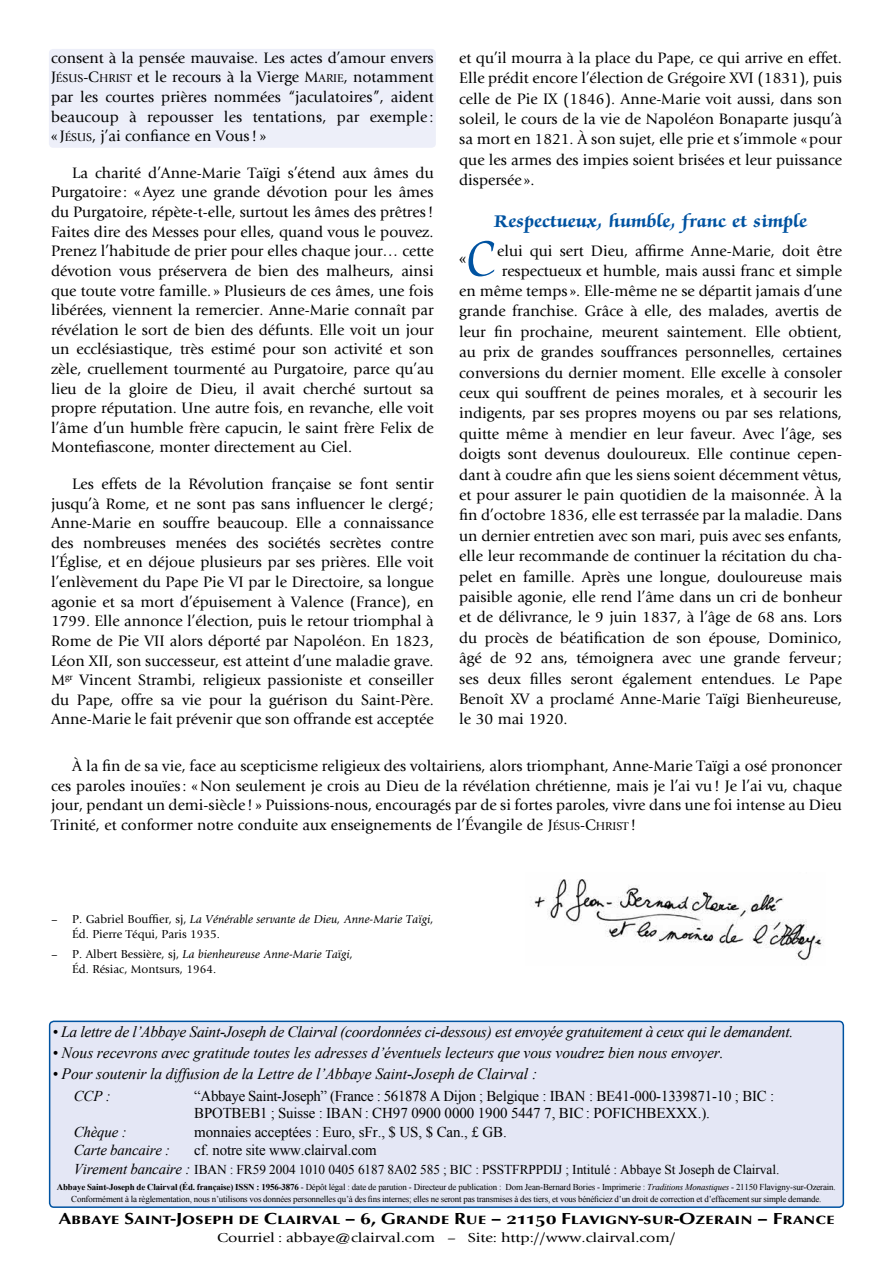
<style>
.page{position:relative;width:893px;height:1263px;background:#fff}
.page>*{position:absolute;margin:0;border:0;box-sizing:border-box;transform-origin:0 0}
.après_titre_2_cara{font:57px "Zapf Chancery Std";color:#0053a1;scale:.91 1}
.Titre{font:700 19.5px "Zapf Chancery Std";letter-spacing:.015em;color:#0053a1}
.après_titre_2_cara-2{font:17.7px "Giovanni";color:#000}
.t1{font:700 16.5px "Opus Sm Caps";letter-spacing:-.005em;color:#000;scale:1.2 1}
.avant_0{font:15.75px/19.6px "Giovanni";color:#000;text-align:justify}
.après_titre_2_cara-3{font:15.75px "Giovanni";color:#000}
.t2{font:italic 15.75px "Times New Roman";letter-spacing:-.005em;color:#000}
.Versements{font:15px/16.5px "Times New Roman";letter-spacing:-.01em;color:#000}
.Versements-2{font:italic 15px "Times New Roman";letter-spacing:-.01em;color:#000}
.Versements-3{font:13.5px "Times New Roman";letter-spacing:-.005em;color:#000}
.t3{font:13.5px "Giovanni";letter-spacing:-.005em;color:#000;scale:1.2 1}
.Bibliographie{font:12px/15px "Giovanni";color:#000}
.t4{font:9px "Times New Roman";letter-spacing:-.02em;color:#000}
.s1{font-style:inherit}
.s2{font-size:11.85px}
.s3{font-style:italic}
.s4{font-style:italic;font-size:15px}
.s5{font-weight:700}
</style>
<div class="page">
<div style="left:49px;top:49px;width:387px;height:99px;background:#edeff9;border-radius:4px"></div>
<img style="left:531px;top:879px;width:292px;height:81px">
<div style="left:50px;top:1021px;width:793px;height:186px;background:#e4e7f5;border-radius:4px"></div>
<div style="left:49px;top:1020px;width:795px;height:188px;border:2px solid #0053a1;border-radius:4px"></div>
<p class="avant_0" style="left:51px;top:48px;width:384px">consent à la pensée mauvaise. Les actes d’amour envers <span class="s1">J</span><span class="s2">ÉSUS</span><span class="s1">-C</span><span class="s2">HRIST</span> et le recours à la Vierge <span class="s1">M</span><span class="s2">ARIE</span>, notamment par les courtes prières nommées “jaculatoires”, aident beaucoup à repousser les tentations, par exemple : « <span class="s1">J</span><span class="s2">ÉSUS</span>, j’ai confiance en Vous! »</p>
<p class="avant_0" style="left:51px;top:163px;width:384px;text-indent:21px">La charité d’Anne-Marie Taïgi s’étend aux âmes du Purgatoire : «Ayez une grande dévotion pour les âmes du Purgatoire, répète-t-elle, surtout les âmes des prêtres!<br>Faites dire des Messes pour elles, quand vous le pouvez.<br>Prenez l’habitude de prier pour elles chaque jour… cette dévotion vous préservera de bien des malheurs, ainsi que toute votre famille. » Plusieurs de ces âmes, une fois libérées, viennent la remercier. Anne-Marie connaît par révélation le sort de bien des défunts. Elle voit un jour un ecclésiastique, très estimé pour son activité et son zèle, cruellement tourmenté au Purgatoire, parce qu’au lieu de la gloire de Dieu, il avait cherché surtout sa propre réputation. Une autre fois, en revanche, elle voit l’âme d’un humble frère capucin, le saint frère Felix de Montefiascone, monter directement au Ciel.</p>
<p class="avant_0" style="left:51px;top:474px;width:384px;text-indent:21px">Les effets de la Révolution française se font sentir jusqu’à Rome, et ne sont pas sans influencer le clergé ; Anne-Marie en souffre beaucoup. Elle a connaissance des nombreuses menées des sociétés secrètes contre l’Église, et en déjoue plusieurs par ses prières. Elle voit l’enlèvement du Pape Pie VI par le Directoire, sa longue agonie et sa mort d’épuisement à Valence (France), en 1799. Elle annonce l’élection, puis le retour triomphal à Rome de Pie VII alors déporté par Napoléon. En 1823, Léon XII, son successeur, est atteint d’une maladie grave.<br>M<sup>gr</sup> Vincent Strambi, religieux passioniste et conseiller du Pape, offre sa vie pour la guérison du Saint-Père.<br>Anne-Marie le fait prévenir que son offrande est acceptée</p>
<p class="avant_0" style="left:459px;top:48px;width:384px;line-height:20.4px">et qu’il mourra à la place du Pape, ce qui arrive en effet.<br>Elle prédit encore l’élection de Grégoire XVI (1831), puis celle de Pie IX (1846). Anne-Marie voit aussi, dans son soleil, le cours de la vie de Napoléon Bonaparte jusqu’à sa mort en 1821. À son sujet, elle prie et s’immole «pour que les armes des impies soient brisées et leur puissance dispersée ».</p>
<p class="Titre" style="left:494px;top:211px;width:314px">Respectueux, humble, franc et simple</p>
<p class="après_titre_2_cara-2" style="left:459px;top:248px;width:9px">«</p>
<p class="après_titre_2_cara" style="left:467px;top:229px;width:33px">C</p>
<p class="après_titre_2_cara-3" style="left:497px;top:242px;width:346px">elui qui sert Dieu, affirme Anne-Marie, doit être</p>
<p class="après_titre_2_cara-3" style="left:502px;top:261px;width:342px">respectueux et humble, mais aussi franc et simple</p>
<p class="après_titre_2_cara-3" style="left:459px;top:282px;width:384px">en même temps ». Elle-même ne se départit jamais d’une</p>
<p class="après_titre_2_cara-3" style="left:459px;top:302px;width:384px">grande franchise. Grâce à elle, des malades, avertis de</p>
<p class="après_titre_2_cara-3" style="left:459px;top:323px;width:384px">leur fin prochaine, meurent saintement. Elle obtient,</p>
<p class="après_titre_2_cara-3" style="left:459px;top:343px;width:384px">au prix de grandes souffrances personnelles, certaines</p>
<p class="après_titre_2_cara-3" style="left:459px;top:363px;width:384px">conversions du dernier moment. Elle excelle à consoler</p>
<p class="après_titre_2_cara-3" style="left:459px;top:384px;width:384px">ceux qui souffrent de peines morales, et à secourir les</p>
<p class="après_titre_2_cara-3" style="left:459px;top:404px;width:384px">indigents, par ses propres moyens ou par ses relations,</p>
<p class="après_titre_2_cara-3" style="left:459px;top:425px;width:384px">quitte même à mendier en leur faveur. Avec l’âge, ses</p>
<p class="après_titre_2_cara-3" style="left:459px;top:445px;width:384px">doigts sont devenus douloureux. Elle continue cepen-</p>
<p class="après_titre_2_cara-3" style="left:459px;top:465px;width:384px">dant à coudre afin que les siens soient décemment vêtus,</p>
<p class="après_titre_2_cara-3" style="left:459px;top:486px;width:384px">et pour assurer le pain quotidien de la maisonnée. À la</p>
<p class="après_titre_2_cara-3" style="left:459px;top:506px;width:384px">fin d’octobre 1836, elle est terrassée par la maladie. Dans</p>
<p class="après_titre_2_cara-3" style="left:459px;top:527px;width:384px">un dernier entretien avec son mari, puis avec ses enfants,</p>
<p class="après_titre_2_cara-3" style="left:459px;top:547px;width:384px">elle leur recommande de continuer la récitation du cha-</p>
<p class="après_titre_2_cara-3" style="left:459px;top:567px;width:384px">pelet en famille. Après une longue, douloureuse mais</p>
<p class="après_titre_2_cara-3" style="left:459px;top:588px;width:384px">paisible agonie, elle rend l’âme dans un cri de bonheur</p>
<p class="après_titre_2_cara-3" style="left:459px;top:608px;width:384px">et de délivrance, le 9 juin 1837, à l’âge de 68 ans. Lors</p>
<p class="après_titre_2_cara-3" style="left:459px;top:629px;width:384px">du procès de béatification de son épouse, Dominico,</p>
<p class="après_titre_2_cara-3" style="left:459px;top:649px;width:384px">âgé de 92 ans, témoignera avec une grande ferveur;</p>
<p class="après_titre_2_cara-3" style="left:459px;top:670px;width:384px">ses deux filles seront également entendues. Le Pape</p>
<p class="après_titre_2_cara-3" style="left:459px;top:690px;width:384px">Benoît XV a proclamé Anne-Marie Taïgi Bienheureuse,</p>
<p class="après_titre_2_cara-3" style="left:459px;top:710px;width:110px">le 30 mai 1920.</p>
<p class="avant_0" style="left:51px;top:756px;width:792px;text-indent:21px">À la fin de sa vie, face au scepticisme religieux des voltairiens, alors triomphant, Anne-Marie Taïgi a osé prononcer ces paroles inouïes: «Non seulement je crois au Dieu de la révélation chrétienne, mais je l’ai vu! Je l’ai vu, chaque jour, pendant un demi-siècle ! » Puissions-nous, encouragés par de si fortes paroles, vivre dans une foi intense au Dieu Trinité, et conformer notre conduite aux enseignements de l’Évangile de <span class="s1">J</span><span class="s2">ÉSUS</span><span class="s1">-C</span><span class="s2">HRIST</span> !</p>
<p class="Bibliographie" style="left:72px;top:912px;width:363px;text-indent:-21px">– P. Gabriel Bouffier, sj, <span class="s3">La Vénérable servante de Dieu, Anne-Marie Taïgi,<br></span>Éd. Pierre Téqui, Paris 1935.</p>
<p class="Bibliographie" style="left:72px;top:946px;width:282px;text-indent:-21px">– P. Albert Bessière, sj, <span class="s3">La bienheureuse Anne-Marie Taïgi,<br></span>Éd. Résiac, Montsurs, 1964.</p>
<p class="t2" style="left:53px;top:1021px;width:742px">• La lettre de l’Abbaye Saint-Joseph de Clairval (coordonnées ci-dessous) est envoyée gratuitement à ceux qui le demandent.</p>
<p class="t2" style="left:53px;top:1042px;width:673px">• Nous recevrons avec gratitude toutes les adresses d’éventuels lecteurs que vous voudrez bien nous envoyer.</p>
<p class="t2" style="left:53px;top:1062px;width:486px">• Pour soutenir la diffusion de la Lettre de l’Abbaye Saint-Joseph de Clairval :</p>
<p class="Versements-2" style="left:74px;top:1086px;width:39px">CCP :</p>
<p class="Versements" style="left:194px;top:1088px;width:582px">“Abbaye Saint-Joseph” (France : 561878 A Dijon ; Belgique : IBAN : BE41-000-1339871-10 ; BIC :<br>BPOTBEB1 ; Suisse : IBAN : CH97 0900 0000 1900 5447 7, BIC : POFICHBEXXX.).</p>
<p class="Versements-2" style="left:74px;top:1121px;width:54px">Chèque :</p>
<p class="Versements" style="left:194px;top:1123px;width:314px">monnaies acceptées : Euro, sFr., $ US, $ Can., £ GB.</p>
<p class="Versements-2" style="left:74px;top:1140px;width:98px">Carte bancaire :</p>
<p class="Versements" style="left:194px;top:1142px;width:184px">cf. notre site www.clairval.com</p>
<p class="Versements-3" style="left:74px;top:1160px;width:707px"><span class="s4">Virement bancaire :</span> IBAN : FR59 2004 1010 0405 6187 8A02 585 ; BIC : PSSTFRPPDIJ ; Intitulé : Abbaye St Joseph de Clairval.</p>
<p class="t4" style="left:57px;top:1181px;width:781px"><span class="s5">Abbaye Saint-Joseph de Clairval (Éd. française) ISSN : 1956-3876</span> - Dépôt légal : date de parution - Directeur de publication : Dom Jean-Bernard Bories - Imprimerie : <span class="s3">Traditions Monastiques</span> - 21150 Flavigny-sur-Ozerain.</p>
<p class="t4" style="left:71px;top:1193px;width:752px">Conformément à la règlementation, nous n’utilisons vos données personnelles qu’à des fins internes; elles ne seront pas transmises à des tiers, et vous bénéficiez d’un droit de correction et d’effacement sur simple demande.</p>
<p class="t1" style="left:58px;top:1209px;width:648px">Abbaye Saint-Joseph de Clairval – 6, Grande Rue – 21150 Flavigny-sur-Ozerain – France</p>
<p class="t3" style="left:217px;top:1229px;width:384px">Courriel : abbaye@clairval.com – Site: http://www.clairval.com/</p>
</div>
